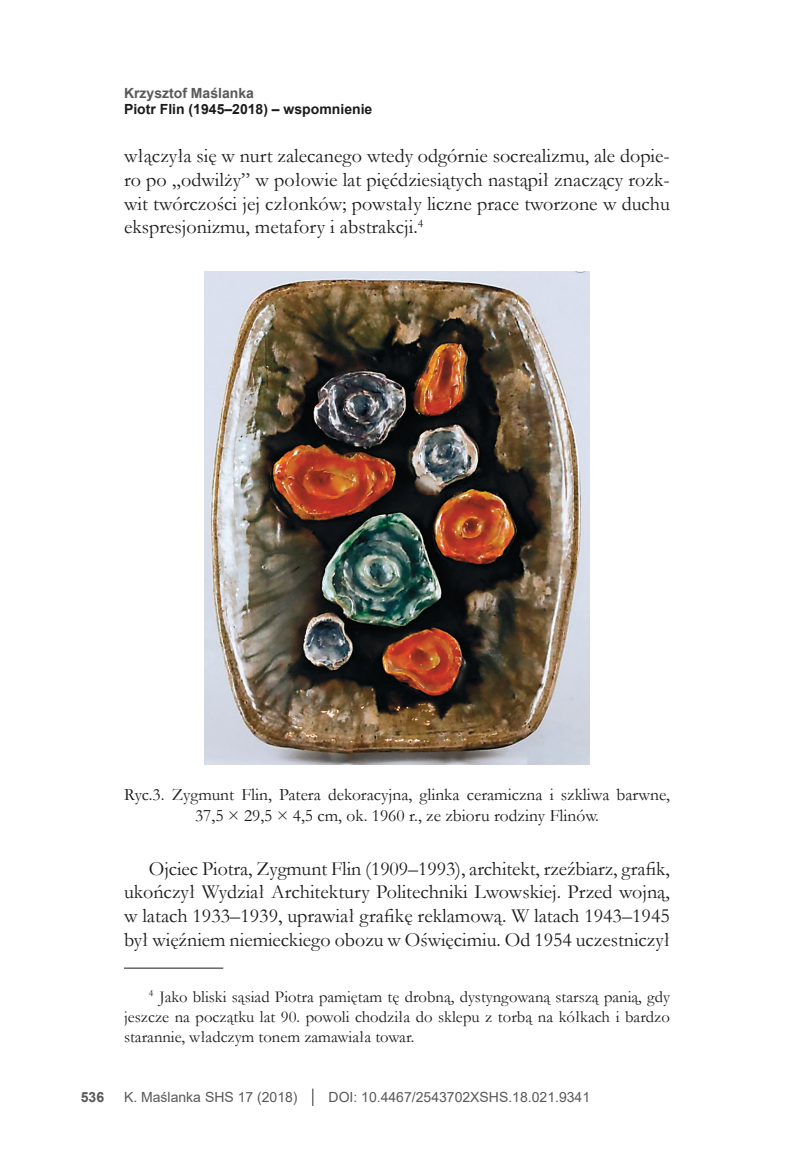
<style>
.page{position:relative;width:794px;height:1166px;background:#fff}
.page>*{position:absolute;margin:0;border:0;box-sizing:border-box;transform-origin:0 0}
.t1{font:20.12px/23.8px "Garamond";color:#1b1b1e;text-align:justify}
.t2{font:17.5px/21px "Garamond";color:#1b1b1e;text-align:center}
.t3{font:16.62px/20.1px "Garamond";color:#1b1b1e;text-align:justify}
.t4{font:14px "Arial";color:#58595b}
.t5{font:700 14px "Arial";color:#1b1b1e}
.t6{font:700 14px "Arial";color:#58595b}
.s1{font-size:18.2px;color:#1b1b1e}
</style>
<div class="page">
<hr style="left:124px;top:967px;width:99px;height:1px;background:#1b1b1e">
<img style="left:204px;top:271px;width:386px;height:493px">
<p class="t6" style="left:124px;top:83px;width:131px">Krzysztof Maślanka</p>
<p class="t5" style="left:124px;top:99px;width:250px">Piotr Flin (1945–2018) – wspomnienie</p>
<p class="t1" style="left:124px;top:143px;width:547px">włączyła się w nurt zalecanego wtedy odgórnie socrealizmu, ale dopie&shy;ro po „odwilży” w połowie lat pięćdziesiątych nastąpił znaczący rozk&shy;wit twórczości jej członków; powstały liczne prace tworzone w duchu ekspresjonizmu, metafory i abstrakcji.<sup>4</sup></p>
<p class="t2" style="left:124px;top:783px;width:547px">Ryc.3. Zygmunt Flin, Patera dekoracyjna, glinka ceramiczna i szkliwa barwne,<br>37,5 × 29,5 × 4,5 cm, ok. 1960 r., ze zbioru rodziny Flinów.</p>
<p class="t1" style="left:124px;top:856px;width:547px;text-indent:25px">Ojciec Piotra, Zygmunt Flin (1909–1993), architekt, rzeźbiarz, grafik, ukończył Wydział Architektury Politechniki Lwowskiej. Przed wojną, w latach 1933–1939, uprawiał grafikę reklamową. W latach 1943–1945 był więźniem niemieckiego obozu w Oświęcimiu. Od 1954 uczestniczył</p>
<p class="t3" style="left:124px;top:986px;width:547px;text-indent:25px"><sup>4</sup> Jako bliski sąsiad Piotra pamiętam tę drobną, dystyngowaną starszą panią, gdy jeszcze na początku lat 90. powoli chodziła do sklepu z torbą na kółkach i bardzo starannie, władczym tonem zamawiała towar.</p>
<p class="t6" style="left:81px;top:1087px;width:25px">536</p>
<p class="t4" style="left:124px;top:1087px;width:467px">K. Maślanka SHS 17 (2018) <span class="s1">|</span> DOI: 10.4467/2543702XSHS.18.021.9341</p>
</div>
